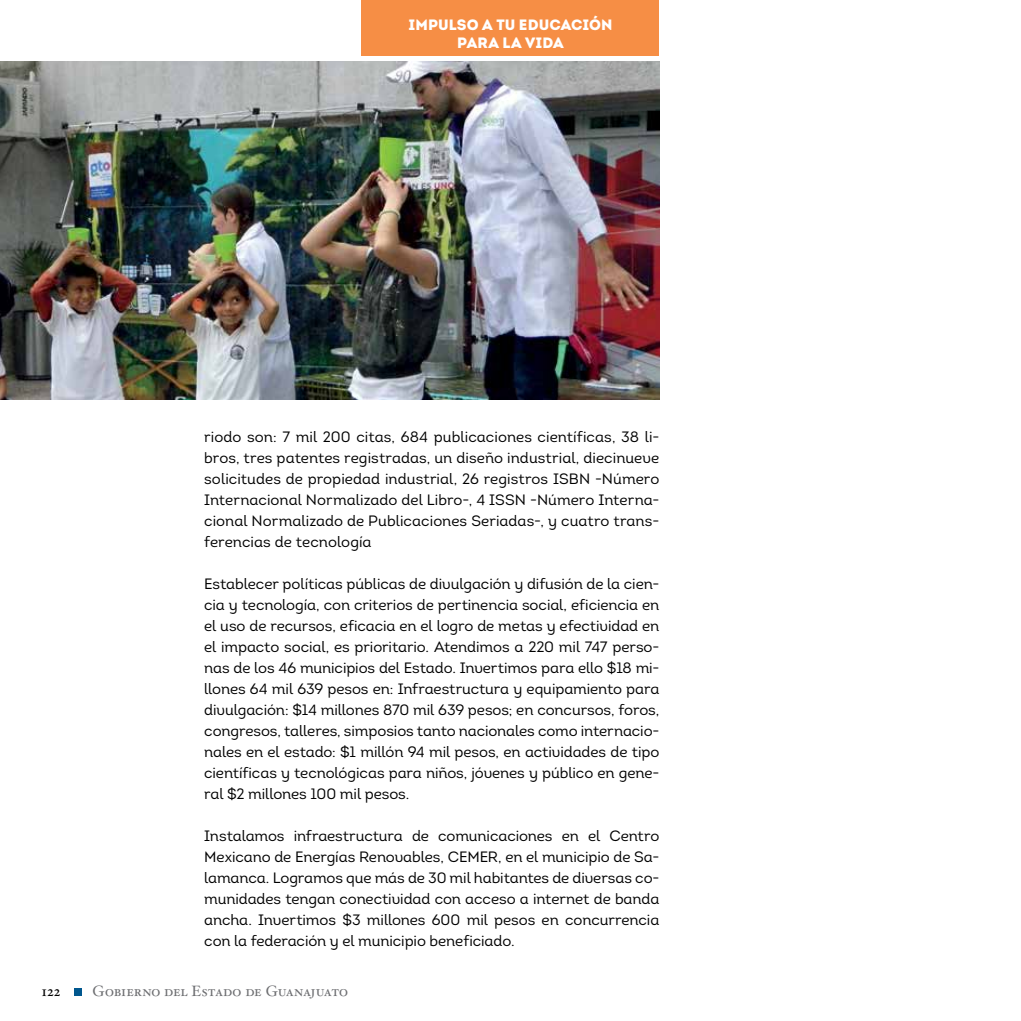
<style>
.page{position:relative;width:1021px;height:1021px;background:#fff}
.page>*{position:absolute;margin:0;border:0;box-sizing:border-box;transform-origin:0 0}
.t1{font:15px/21px "Intro Book Alt";letter-spacing:-.005em;color:#000;text-align:justify}
.t2{font:15px "Hoefler Text Roman Small Caps";letter-spacing:-.01em;color:#6d6e71}
.t3{font:900 15px/18px "Intro";letter-spacing:.01em;color:#fff;text-align:center}
.t4{font:15px "Hoefler Text Roman Small Caps";color:#000}
</style>
<div class="page">
<div style="left:74px;top:988px;width:8px;height:8px;background:#00578e"></div>
<div style="left:361px;top:0;width:298px;height:56px;background:#f68e45"></div>
<img style="left:0;top:61px;width:659px;height:339px">
<p class="t3" style="left:408px;top:15px;width:205px">IMPULSO A TU EDUCACIÓN<br>PARA LA VIDA</p>
<p class="t1" style="left:204px;top:426px;width:456px">riodo son: 7 mil 200 citas, 684 publicaciones científicas, 38 li&shy;bros, tres patentes registradas, un diseño industrial, diecinueve solicitudes de propiedad industrial, 26 registros ISBN -Número Internacional Normalizado del Libro-, 4 ISSN -Número Interna&shy;cional Normalizado de Publicaciones Seriadas-, y cuatro trans&shy;ferencias de tecnología</p>
<p class="t1" style="left:204px;top:573px;width:457px">Establecer políticas públicas de divulgación y difusión de la cien&shy;cia y tecnología, con criterios de pertinencia social, eficiencia en el uso de recursos, eficacia en el logro de metas y efectividad en el impacto social, es prioritario. Atendimos a 220 mil 747 perso&shy;nas de los 46 municipios del Estado. Invertimos para ello $18 mi&shy;llones 64 mil 639 pesos en: Infraestructura y equipamiento para divulgación: $14 millones 870 mil 639 pesos; en concursos, foros, congresos, talleres, simposios tanto nacionales como internacio&shy;nales en el estado: $1 millón 94 mil pesos, en actividades de tipo científicas y tecnológicas para niños, jóvenes y público en gene&shy;ral $2 millones 100 mil pesos.</p>
<p class="t1" style="left:204px;top:825px;width:456px">Instalamos infraestructura de comunicaciones en el Centro Mexicano de Energías Renovables, CEMER, en el municipio de Sa&shy;lamanca. Logramos que más de 30 mil habitantes de diversas co&shy;munidades tengan conectividad con acceso a internet de banda ancha. Invertimos $3 millones 600 mil pesos en concurrencia con la federación y el municipio beneficiado.</p>
<p class="t4" style="left:41px;top:982px;width:21px">122</p>
<p class="t2" style="left:93px;top:982px;width:257px">Gobierno del Estado de Guanajuato</p>
</div>
